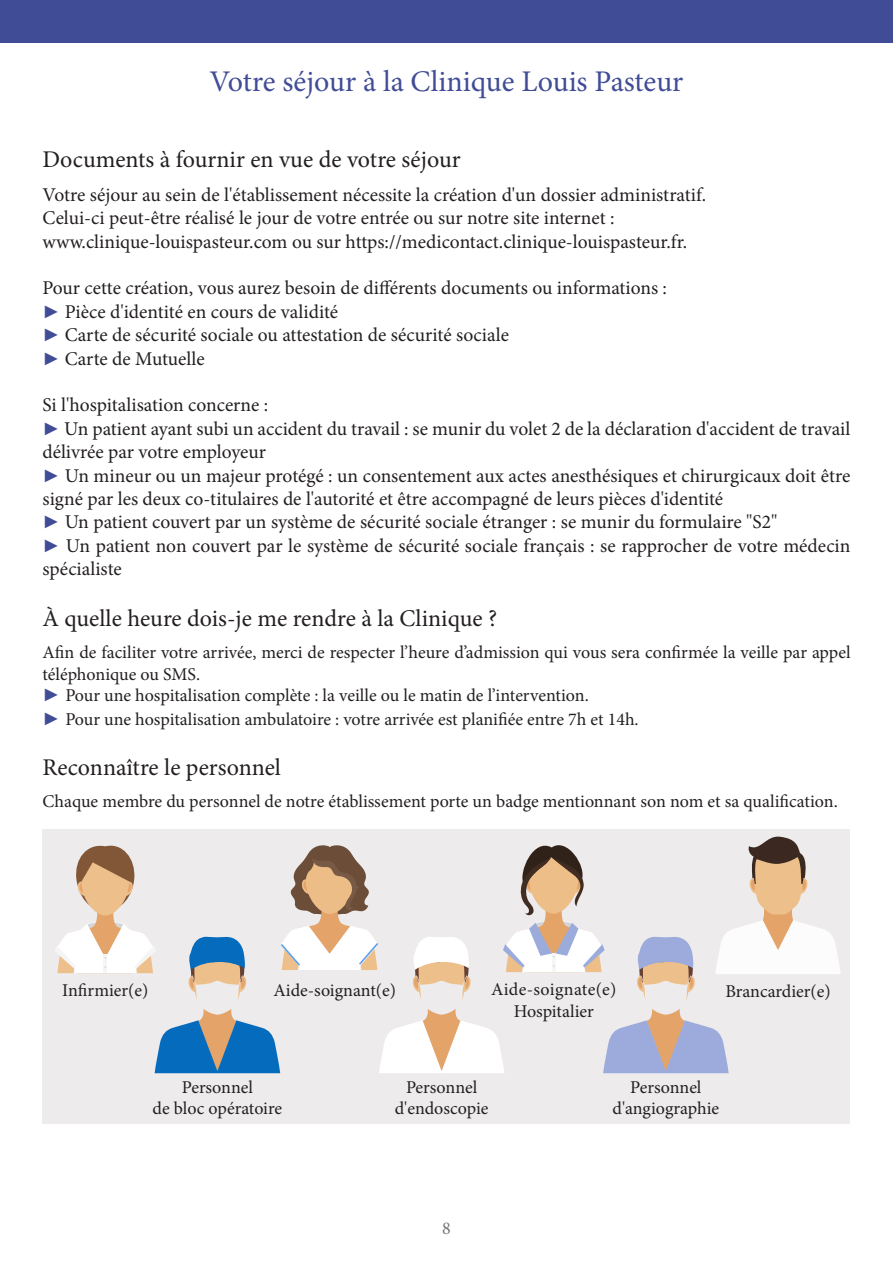
<style>
.page{position:relative;width:893px;height:1263px;background:#fff}
.page>*{position:absolute;margin:0;border:0;box-sizing:border-box;transform-origin:0 0}
.t1{font:30px "Minion Pro";color:#414c96}
.t2{font:24px "Minion Pro";color:#231f20}
.t3{font:19.5px/23.4px "Minion Pro";color:#231f20}
.t4{font:18px/21.6px "Minion Pro";color:#231f20;text-align:center}
.t5{font:18px "Minion Pro";color:#747275}
.s1{font-family:"Arial";font-weight:700;font-size:18px;color:#414c96}
.s2{font-family:"Arial";font-weight:700;color:#414c96}
</style>
<div class="page">
<div style="left:43px;top:829px;width:807px;height:294px;background:#edebeb"></div>
<div style="left:0;top:0;width:893px;height:43px;background:#414c96"></div>
<svg style="left:57px;top:836px;width:784px;height:237px"></svg>
<h1 class="t1" style="left:210px;top:61px;width:475px">Votre séjour à la Clinique Louis Pasteur</h1>
<p class="t2" style="left:43px;top:143px;width:420px">Documents à fournir en vue de votre séjour</p>
<p class="t3" style="left:43px;top:183px;width:665px">Votre séjour au sein de l'établissement nécessite la création d'un dossier administratif.<br>Celui-ci peut-être réalisé le jour de votre entrée ou sur notre site internet : www.clinique-louispasteur.com ou sur https://medicontact.clinique-louispasteur.fr.</p>
<p class="t3" style="left:43px;top:276px;width:626px">Pour cette création, vous aurez besoin de différents documents ou informations : <span class="s1">►</span> Pièce d'identité en cours de validité<br><span class="s1">►</span> Carte de sécurité sociale ou attestation de sécurité sociale<br><span class="s1">►</span> Carte de Mutuelle</p>
<p class="t3" style="left:43px;top:393px;width:809px">Si l'hospitalisation concerne :<br><span class="s1">►</span> Un patient ayant subi un accident du travail : se munir du volet 2 de la déclaration d'accident de travail délivrée par votre employeur<br><span class="s1">►</span> Un mineur ou un majeur protégé : un consentement aux actes anesthésiques et chirurgicaux doit être signé par les deux co-titulaires de l'autorité et être accompagné de leurs pièces d'identité<br><span class="s1">►</span> Un patient couvert par un système de sécurité sociale étranger : se munir du formulaire "S2"<br><span class="s1">►</span> Un patient non couvert par le système de sécurité sociale français : se rapprocher de votre médecin spécialiste</p>
<p class="t2" style="left:43px;top:602px;width:456px">À quelle heure dois-je me rendre à la Clinique ?</p>
<p class="t4" style="left:43px;top:641px;width:809px;text-align:left">Afin de faciliter votre arrivée, merci de respecter l’heure d’admission qui vous sera confirmée la veille par appel téléphonique ou SMS.<br><span class="s2">►</span> Pour une hospitalisation complète : la veille ou le matin de l’intervention.</p>
<p class="t4" style="left:43px;top:708px;width:598px"><span class="s2">►</span> Pour une hospitalisation ambulatoire : votre arrivée est planifiée entre 7h et 14h.</p>
<p class="t2" style="left:43px;top:751px;width:240px">Reconnaître le personnel</p>
<p class="t4" style="left:43px;top:791px;width:797px">Chaque membre du personnel de notre établissement porte un badge mentionnant son nom et sa qualification.</p>
<p class="t4" style="left:62px;top:979px;width:88px">Infirmier(e)</p>
<p class="t4" style="left:273px;top:979px;width:124px">Aide-soignant(e)</p>
<p class="t4" style="left:491px;top:978px;width:127px">Aide-soignate(e)<br>Hospitalier</p>
<p class="t4" style="left:725px;top:981px;width:107px">Brancardier(e)</p>
<p class="t4" style="left:153px;top:1076px;width:131px">Personnel<br>de bloc opératoire</p>
<p class="t4" style="left:395px;top:1076px;width:95px">Personnel d'endoscopie</p>
<p class="t4" style="left:613px;top:1076px;width:108px">Personnel d'angiographie</p>
<p class="t5" style="left:442px;top:1216px;width:10px">8</p>
</div>
